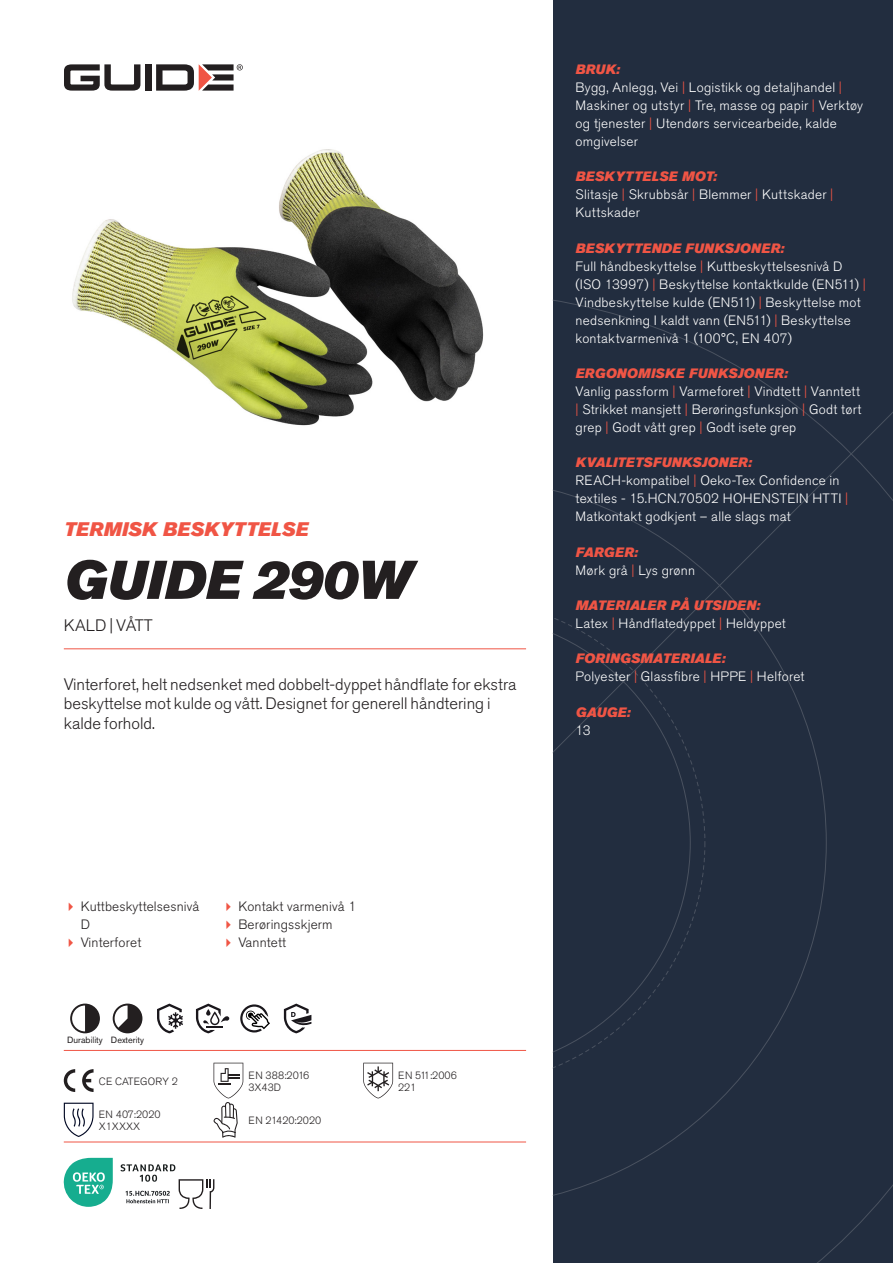
<style>
.page{position:relative;width:893px;height:1263px;background:#fff}
.page>*{position:absolute;margin:0;border:0;box-sizing:border-box;transform-origin:0 0}
.Rubrik{font:italic 54px "Akzidenz Grotesk Pro Super";color:#231f20}
.Överrubrik{font:italic 19.5px "Akzidenz Grotesk Pro Super";letter-spacing:.01em;color:#f05545}
.Ingress{font:300 16.5px/19.8px "Akzidenz Grotesk Pro";color:#231f20}
.Product_-_AltSegment{font:300 16.5px "Akzidenz Grotesk Pro";color:#231f20}
.Produkt_-_Brödtext{font:300 13.5px/18px "Akzidenz Grotesk Pro";letter-spacing:.02em;color:#fff}
.Produkt_-_Namn{font:italic 13.5px "Akzidenz Grotesk Pro Super";letter-spacing:.02em;color:#f05545}
.t1{font:300 13.5px/18px "Akzidenz Grotesk Pro";letter-spacing:.01em;color:#231f20}
.t2{font:300 10.5px "Akzidenz Grotesk Pro";color:#231f20}
.Produkt_-_Egenskaper{font:9px "Akzidenz Grotesk Pro";color:#231f20}
.s1{color:#f05545}
</style>
<div class="page">
<div style="left:145px;top:64px;width:7px;height:27px;background:#231f20"></div>
<svg style="left:156px;top:64px;width:87px;height:27px"></svg>
<svg style="left:64px;top:64px;width:76px;height:27px"></svg>
<div style="left:553px;top:0;width:340px;height:1263px;background:#222d3f"></div>
<svg style="left:553px;top:300px;width:340px;height:963px"></svg>
<hr style="left:64px;top:1050px;width:462px;height:1px;background:#f05545">
<hr style="left:64px;top:1142px;width:462px;height:1px;background:#f05545">
<svg style="left:70px;top:1003px;width:30px;height:30px"></svg>
<svg style="left:113px;top:1003px;width:29px;height:30px"></svg>
<svg style="left:157px;top:1003px;width:26px;height:30px"></svg>
<svg style="left:196px;top:1003px;width:33px;height:30px"></svg>
<svg style="left:240px;top:1004px;width:30px;height:28px"></svg>
<svg style="left:284px;top:1003px;width:27px;height:30px"></svg>
<svg style="left:64px;top:1069px;width:11px;height:23px"></svg>
<svg style="left:82px;top:1069px;width:12px;height:23px"></svg>
<svg style="left:363px;top:1063px;width:30px;height:35px"></svg>
<svg style="left:64px;top:1103px;width:30px;height:34px"></svg>
<svg style="left:214px;top:1063px;width:29px;height:75px"></svg>
<svg style="left:64px;top:1158px;width:49px;height:49px"></svg>
<svg style="left:121px;top:1164px;width:93px;height:45px"></svg>
<img style="left:72px;top:149px;width:412px;height:277px">
<hr style="left:64px;top:648px;width:462px;height:1px;background:#f05545">
<p class="Överrubrik" style="left:64px;top:517px;width:246px">TERMISK BESKYTTELSE</p>
<p class="Rubrik" style="left:64px;top:545px;width:350px">GUIDE 290W</p>
<p class="Product_-_AltSegment" style="left:64px;top:615px;width:90px">KALD | VÅTT</p>
<p class="Ingress" style="left:64px;top:674px;width:454px">Vinterforet, helt nedsenket med dobbelt-dyppet håndflate for ekstra beskyttelse mot kulde og vått. Designet for generell håndtering i kalde forhold.</p>
<p class="Produkt_-_Namn" style="left:576px;top:60px;width:46px">BRUK:</p>
<p class="Produkt_-_Brödtext" style="left:576px;top:78px;width:289px">Bygg, Anlegg, Vei <span class="s1">|</span> Logistikk og detaljhandel <span class="s1">| </span>Maskiner og utstyr <span class="s1">|</span> Tre, masse og papir <span class="s1">|</span> Verktøy og tjenester <span class="s1">|</span> Utendørs servicearbeide, kalde omgivelser</p>
<p class="Produkt_-_Namn" style="left:576px;top:168px;width:143px">BESKYTTELSE MOT:</p>
<p class="Produkt_-_Brödtext" style="left:576px;top:186px;width:259px">Slitasje <span class="s1">|</span> Skrubbsår <span class="s1">|</span> Blemmer <span class="s1">|</span> Kuttskader <span class="s1">|<br></span>Kuttskader</p>
<p class="Produkt_-_Namn" style="left:576px;top:239px;width:210px">BESKYTTENDE FUNKSJONER:</p>
<p class="Produkt_-_Brödtext" style="left:576px;top:257px;width:292px">Full håndbeskyttelse <span class="s1">|</span> Kuttbeskyttelsesnivå D (ISO 13997) <span class="s1">|</span> Beskyttelse kontaktkulde (EN511) <span class="s1">| </span>Vindbeskyttelse kulde (EN511) <span class="s1">|</span> Beskyttelse mot nedsenkning I kaldt vann (EN511) <span class="s1">|</span> Beskyttelse kontaktvarmenivå 1 (100°C, EN 407)</p>
<p class="Produkt_-_Namn" style="left:576px;top:364px;width:214px">ERGONOMISKE FUNKSJONER:</p>
<p class="Produkt_-_Brödtext" style="left:576px;top:382px;width:287px;text-align:justify">Vanlig passform <span class="s1">|</span> Varmeforet <span class="s1">|</span> Vindtett <span class="s1">|</span> Vanntett <span class="s1">|</span> Strikket mansjett <span class="s1">|</span> Berøringsfunksjon <span class="s1">|</span> Godt tørt grep <span class="s1">|</span> Godt vått grep <span class="s1">|</span> Godt isete grep</p>
<p class="Produkt_-_Namn" style="left:576px;top:454px;width:178px">KVALITETSFUNKSJONER:</p>
<p class="Produkt_-_Brödtext" style="left:576px;top:472px;width:274px">REACH-kompatibel <span class="s1">|</span> Oeko-Tex Confidence in textiles - 15.HCN.70502 HOHENSTEIN HTTI <span class="s1">|<br></span>Matkontakt godkjent – alle slags mat</p>
<p class="Produkt_-_Namn" style="left:576px;top:543px;width:64px">FARGER:</p>
<p class="Produkt_-_Brödtext" style="left:576px;top:561px;width:121px">Mørk grå <span class="s1">|</span> Lys grønn</p>
<p class="Produkt_-_Namn" style="left:576px;top:596px;width:186px">MATERIALER PÅ UTSIDEN:</p>
<p class="Produkt_-_Brödtext" style="left:576px;top:614px;width:212px">Latex <span class="s1">|</span> Håndflatedyppet <span class="s1">|</span> Heldyppet</p>
<p class="Produkt_-_Namn" style="left:576px;top:650px;width:151px">FORINGSMATERIALE:</p>
<p class="Produkt_-_Brödtext" style="left:576px;top:668px;width:230px">Polyester <span class="s1">|</span> Glassfibre <span class="s1">|</span> HPPE <span class="s1">|</span> Helforet</p>
<p class="Produkt_-_Namn" style="left:576px;top:703px;width:56px">GAUGE:</p>
<p class="Produkt_-_Brödtext" style="left:576px;top:721px;width:17px">13</p>
<p class="t1" style="left:81px;top:897px;width:120px">Kuttbeskyttelsesnivå<br>D</p>
<p class="t1" style="left:81px;top:933px;width:62px">Vinterforet</p>
<p class="Produkt_-_Egenskaper" style="left:67px;top:1034px;width:37px">Durability</p>
<p class="Produkt_-_Egenskaper" style="left:111px;top:1034px;width:35px">Dexterity</p>
<p class="t2" style="left:99px;top:1074px;width:81px">CE CATEGORY 2</p>
<p class="t2" style="left:99px;top:1107px;width:63px">EN 407:2020</p>
<p class="t2" style="left:99px;top:1119px;width:43px">X1XXXX</p>
<p class="t1" style="left:238px;top:897px;width:119px">Kontakt varmenivå 1</p>
<p class="t1" style="left:238px;top:915px;width:96px">Berøringsskjerm</p>
<p class="t1" style="left:238px;top:933px;width:49px">Vanntett</p>
<p class="t2" style="left:248px;top:1068px;width:62px">EN 388:2016</p>
<p class="t2" style="left:248px;top:1080px;width:34px">3X43D</p>
<p class="t2" style="left:248px;top:1113px;width:74px">EN 21420:2020</p>
<p class="t2" style="left:398px;top:1068px;width:60px">EN 511:2006</p>
<p class="t2" style="left:398px;top:1080px;width:19px">221</p>
</div>
